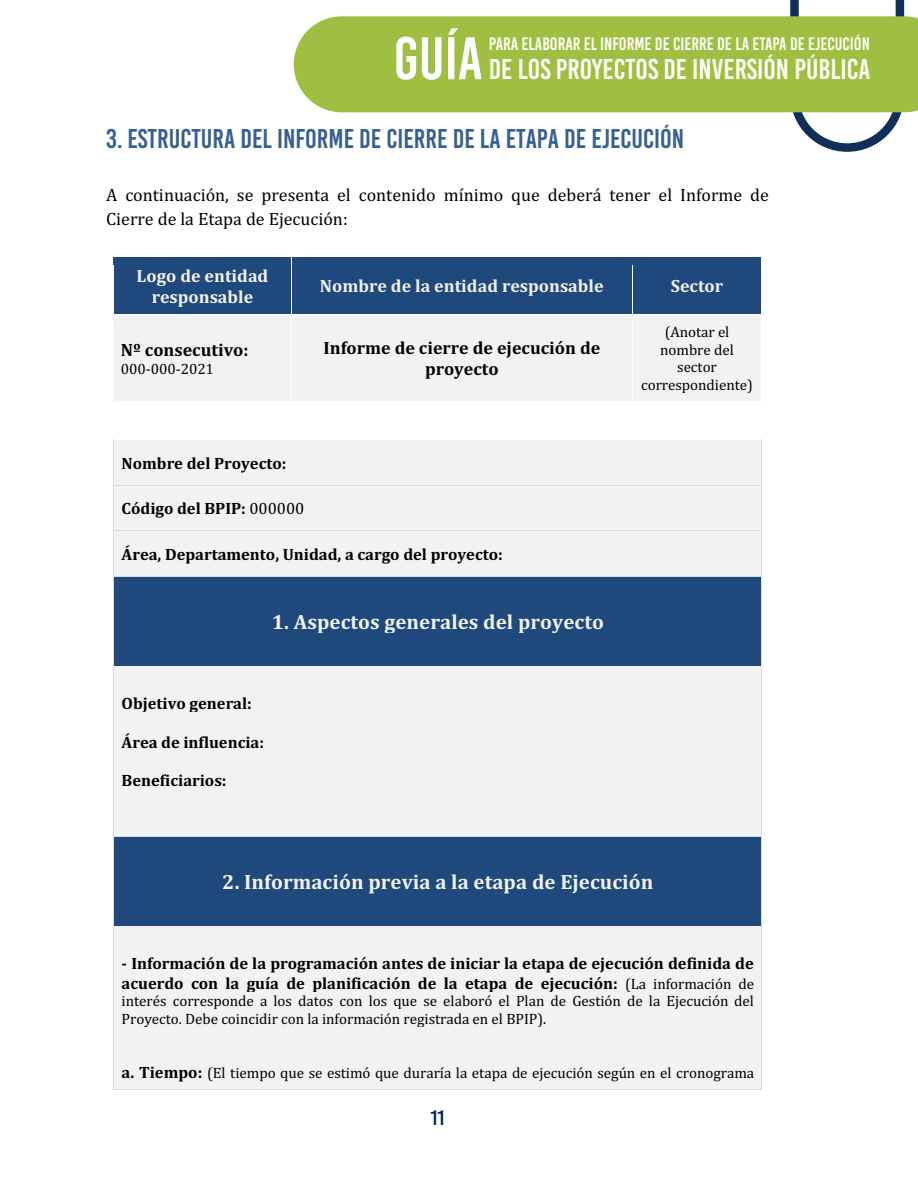
<style>
.page{position:relative;width:918px;height:1188px;background:#fff}
.page>*{position:absolute;margin:0;border:0;box-sizing:border-box;transform-origin:0 0}
.t1{font:60px "Bebas Kai";color:#fdfeff}
.t2{font:28.65px "Bebas Kai";color:#fefdf8}
.t3{font:27px "Bebas Kai";color:#366091}
.t4{font:700 20.85px "Cambria";letter-spacing:.005em;color:#f2f2f2}
.t5{font:20.85px "Bebas Kai";color:#002060}
.t6{font:18px/24.5px "Cambria";color:#000}
.t7{font:700 18px/21.3px "Cambria";color:#f2f2f2;text-align:center}
.t8{font:700 18px/21.3px "Cambria";color:#000;text-align:center}
.t9{font:18px "Bebas Kai";color:#fefdf8}
.t10{font:700 16.5px/19.5px "Cambria";color:#000}
.t11{font:15.15px/17.7px "Cambria";letter-spacing:-.005em;color:#000;text-align:center}
.s1{font-weight:400}
.s2{font-weight:400;font-size:15.15px}
.s3{font-weight:700;font-size:16.5px}
</style>
<div class="page">
<svg style="left:790px;top:0;width:114px;height:152px"></svg>
<div style="left:294px;top:16px;width:624px;height:96px;background:#9ebf42"></div>
<div style="left:114px;top:257px;width:178px;height:58px;background:#1f497d"></div>
<div style="left:292px;top:257px;width:340px;height:58px;background:#1f497d"></div>
<div style="left:633px;top:257px;width:128px;height:58px;background:#1f497d"></div>
<hr style="left:291px;top:265px;width:1px;height:49px;background:#fff">
<div style="left:114px;top:315px;width:178px;height:86px;background:#f2f2f2"></div>
<div style="left:292px;top:315px;width:340px;height:86px;background:#f2f2f2"></div>
<div style="left:633px;top:315px;width:128px;height:86px;background:#f2f2f2"></div>
<hr style="left:114px;top:314px;width:177px;height:1px;background:#fff">
<hr style="left:292px;top:314px;width:340px;height:1px;background:#fff">
<hr style="left:633px;top:314px;width:128px;height:1px;background:#fff">
<hr style="left:291px;top:323px;width:1px;height:78px;background:#fff">
<div style="left:114px;top:440px;width:647px;height:45px;background:#f2f2f2"></div>
<hr style="left:113px;top:448px;width:1px;height:37px;background:#d9d9d9">
<hr style="left:761px;top:448px;width:1px;height:37px;background:#d9d9d9">
<div style="left:114px;top:486px;width:647px;height:45px;background:#f2f2f2"></div>
<hr style="left:114px;top:485px;width:647px;height:1px;background:#d9d9d9">
<hr style="left:113px;top:493px;width:1px;height:37px;background:#d9d9d9">
<hr style="left:761px;top:493px;width:1px;height:37px;background:#d9d9d9">
<div style="left:114px;top:531px;width:647px;height:45px;background:#f2f2f2"></div>
<hr style="left:114px;top:530px;width:647px;height:1px;background:#d9d9d9">
<hr style="left:113px;top:539px;width:1px;height:37px;background:#d9d9d9">
<hr style="left:761px;top:539px;width:1px;height:37px;background:#d9d9d9">
<div style="left:122px;top:584px;width:632px;height:25px;background:#1f497d"></div>
<div style="left:122px;top:609px;width:632px;height:25px;background:#1f497d"></div>
<div style="left:122px;top:634px;width:632px;height:24px;background:#1f497d"></div>
<hr style="left:114px;top:576px;width:647px;height:1px;background:#d9d9d9">
<div style="left:114px;top:577px;width:647px;height:7px;background:#1f497d"></div>
<div style="left:114px;top:658px;width:647px;height:8px;background:#1f497d"></div>
<hr style="left:113px;top:584px;width:1px;height:82px;background:#d9d9d9">
<hr style="left:761px;top:584px;width:1px;height:82px;background:#d9d9d9">
<div style="left:114px;top:666px;width:647px;height:170px;background:#f2f2f2"></div>
<hr style="left:113px;top:674px;width:1px;height:162px;background:#d9d9d9">
<hr style="left:761px;top:674px;width:1px;height:162px;background:#d9d9d9">
<div style="left:122px;top:844px;width:632px;height:25px;background:#1f497d"></div>
<div style="left:122px;top:869px;width:632px;height:25px;background:#1f497d"></div>
<div style="left:122px;top:894px;width:632px;height:24px;background:#1f497d"></div>
<hr style="left:114px;top:836px;width:647px;height:1px;background:#d9d9d9">
<div style="left:114px;top:837px;width:647px;height:7px;background:#1f497d"></div>
<div style="left:114px;top:918px;width:647px;height:8px;background:#1f497d"></div>
<hr style="left:113px;top:844px;width:1px;height:82px;background:#d9d9d9">
<hr style="left:761px;top:844px;width:1px;height:82px;background:#d9d9d9">
<div style="left:114px;top:926px;width:647px;height:163px;background:#f2f2f2"></div>
<hr style="left:113px;top:934px;width:1px;height:155px;background:#d9d9d9">
<hr style="left:114px;top:1089px;width:647px;height:1px;background:#d9d9d9">
<hr style="left:761px;top:934px;width:1px;height:155px;background:#d9d9d9">
<h1 class="t1" style="left:394px;top:26px;width:91px">GUÍA</h1>
<p class="t9" style="left:489px;top:34px;width:383px">PARA ELABORAR EL INFORME DE CIERRE DE LA ETAPA DE EJECUCIÓN</p>
<h2 class="t2" style="left:489px;top:54px;width:383px">DE LOS PROYECTOS DE INVERSIÓN PÚBLICA</h2>
<h3 class="t3" style="left:106px;top:124px;width:580px">3. ESTRUCTURA DEL INFORME DE CIERRE DE LA ETAPA DE EJECUCIÓN</h3>
<p class="t6" style="left:106px;top:183px;width:664px">A continuación, se presenta el contenido mínimo que deberá tener el Informe de<br>Cierre de la Etapa de Ejecución:</p>
<p class="t7" style="left:137px;top:265px;width:133px">Logo de entidad responsable</p>
<p class="t7" style="left:320px;top:275px;width:285px">Nombre de la entidad responsable</p>
<p class="t7" style="left:671px;top:275px;width:54px">Sector</p>
<p class="t8" style="left:121px;top:338px;width:129px">Nº consecutivo:</p>
<p class="t11" style="left:121px;top:360px;width:95px">000-000-2021</p>
<p class="t11" style="left:641px;top:323px;width:113px">(Anotar el nombre del sector correspondiente)</p>
<p class="t8" style="left:324px;top:337px;width:278px">Informe de cierre de ejecución de proyecto</p>
<p class="t10" style="left:122px;top:453px;width:166px">Nombre del Proyecto:</p>
<p class="t10" style="left:122px;top:498px;width:184px">Código del BPIP: <span class="s1">000000</span></p>
<p class="t10" style="left:122px;top:544px;width:383px">Área, Departamento, Unidad, a cargo del proyecto:</p>
<p class="t4" style="left:272px;top:607px;width:334px">1. Aspectos generales del proyecto</p>
<p class="t10" style="left:122px;top:693px;width:132px">Objetivo general:</p>
<p class="t10" style="left:122px;top:732px;width:144px">Área de influencia:</p>
<p class="t10" style="left:122px;top:770px;width:106px">Beneficiarios:</p>
<p class="t4" style="left:222px;top:867px;width:433px">2. Información previa a la etapa de Ejecución</p>
<p class="t10" style="left:122px;top:953px;width:634px">- Información de la programación antes de iniciar la etapa de ejecución definida de acuerdo con la guía de planificación de la etapa de ejecución: <span class="s2">(La información de</span></p>
<p class="t11" style="left:122px;top:992px;width:634px;text-align:left">interés corresponde a los datos con los que se elaboró el Plan de Gestión de la Ejecución del<br>Proyecto. Debe coincidir con la información registrada en el BPIP).</p>
<p class="t11" style="left:122px;top:1064px;width:634px"><span class="s3">a. Tiempo:</span> (El tiempo que se estimó que duraría la etapa de ejecución según en el cronograma</p>
<p class="t5" style="left:431px;top:1107px;width:16px">11</p>
</div>
